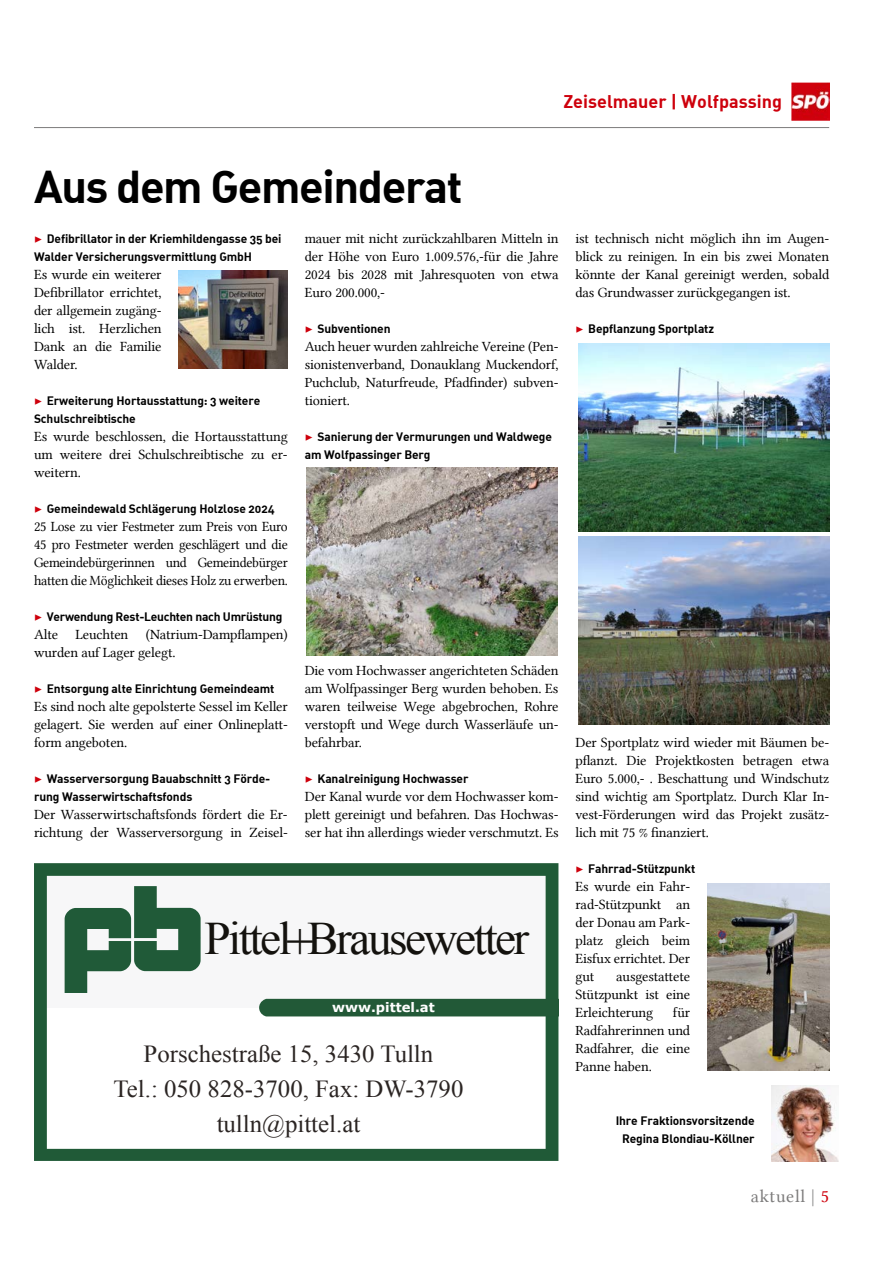
<style>
.page{position:relative;width:893px;height:1263px;background:#fff}
.page>*{position:absolute;margin:0;border:0;box-sizing:border-box;transform-origin:0 0}
.t1{font:46.5px "Times New Roman";letter-spacing:-.05em;color:#14120e}
.t2{font:45px "DIN Bold Alternate";letter-spacing:-.03em;color:#000}
.t3{font:24.45px/35px "Times New Roman";color:#2b2523;text-align:center}
.t4{font:18px "DIN Bold Alternate";color:#ce000c}
.t5{font:18px "Lin Libertine";letter-spacing:.04em;color:#7c7b7b}
.t6{font:14.25px/18px "Lin Libertine";letter-spacing:-.01em;color:#000;text-align:justify}
.t7{font:14.25px/18px "Lin Libertine";letter-spacing:-.01em;color:#000;text-align:justify;scale:.96 1}
.t8{font:700 13.05px "Verdana";color:#fff}
.t9{font:12px/18px "DIN Bold Alternate";letter-spacing:-.01em;color:#000}
.s1{font-family:"Minion Pro";font-size:13.5px;color:#ce000c}
.s2{font-size:48.9px}
.s3{color:#ce000c}
</style>
<div class="page">
<hr style="left:34px;top:127px;width:795px;height:1px;background:#7c7b7b">
<img style="left:791px;top:82px;width:39px;height:39px">
<img style="left:306px;top:468px;width:251px;height:188px">
<svg style="left:34px;top:863px;width:524px;height:298px"></svg>
<div style="left:259px;top:999px;width:299px;height:17px;background:#225937"></div>
<img style="left:578px;top:343px;width:251px;height:188px">
<img style="left:578px;top:536px;width:251px;height:189px">
<img style="left:707px;top:883px;width:122px;height:188px">
<img style="left:772px;top:1085px;width:67px;height:76px">
<img style="left:179px;top:270px;width:109px;height:99px">
<h2 class="t2" style="left:34px;top:157px;width:430px">Aus dem Gemeinderat</h2>
<p class="t4" style="left:563px;top:89px;width:220px">Zeiselmauer | Wolfpassing</p>
<p class="t9" style="left:34px;top:229px;width:249px"><span class="s1">▶</span> Defibrillator in der Kriemhildengasse 35 bei<br>Walder Versicherungsvermittlung GmbH</p>
<p class="t6" style="left:34px;top:265px;width:129px">Es wurde ein weiterer Defibrillator errichtet, der allgemein zugäng&shy;lich ist. Herzlichen Dank an die Familie Walder.</p>
<p class="t9" style="left:34px;top:391px;width:228px"><span class="s1">▶</span> Erweiterung Hortausstattung: 3 weitere<br>Schulschreibtische</p>
<p class="t6" style="left:34px;top:427px;width:255px">Es wurde beschlossen, die Hortausstattung um weitere drei Schulschreibtische zu er&shy;weitern.</p>
<p class="t9" style="left:34px;top:499px;width:242px"><span class="s1">▶</span> Gemeindewald Schlägerung Holzlose 2024</p>
<p class="t7" style="left:34px;top:517px;width:266px">25 Lose zu vier Festmeter zum Preis von Euro 45 pro Festmeter werden geschlägert und die Gemeindebürgerinnen und Gemeindebürger hatten die Möglichkeit dieses Holz zu erwerben.</p>
<p class="t9" style="left:34px;top:607px;width:250px"><span class="s1">▶</span> Verwendung Rest-Leuchten nach Umrüstung</p>
<p class="t6" style="left:34px;top:625px;width:255px">Alte Leuchten (Natrium-Dampflampen) wurden auf Lager gelegt.</p>
<p class="t9" style="left:34px;top:679px;width:242px"><span class="s1">▶</span> Entsorgung alte Einrichtung Gemeindeamt</p>
<p class="t6" style="left:34px;top:697px;width:255px">Es sind noch alte gepolsterte Sessel im Keller gelagert. Sie werden auf einer Onlineplatt&shy;form angeboten.</p>
<p class="t9" style="left:34px;top:769px;width:238px"><span class="s1">▶</span> Wasserversorgung Bauabschnitt 3 Förde&shy;rung Wasserwirtschaftsfonds</p>
<p class="t6" style="left:34px;top:805px;width:255px">Der Wasserwirtschaftsfonds fördert die Er&shy;richtung der Wasserversorgung in Zeisel-</p>
<p class="t6" style="left:305px;top:229px;width:255px">mauer mit nicht zurückzahlbaren Mitteln in der Höhe von Euro 1.009.576,-für die Jahre 2024 bis 2028 mit Jahresquoten von etwa Euro 200.000,-</p>
<p class="t9" style="left:305px;top:319px;width:87px"><span class="s1">▶</span> Subventionen</p>
<p class="t6" style="left:305px;top:337px;width:255px">Auch heuer wurden zahlreiche Vereine (Pen&shy;sionistenverband, Donauklang Muckendorf, Puchclub, Naturfreude, Pfadfinder) subven&shy;tioniert.</p>
<p class="t9" style="left:305px;top:427px;width:249px"><span class="s1">▶</span> Sanierung der Vermurungen und Waldwege am Wolfpassinger Berg</p>
<p class="t6" style="left:305px;top:661px;width:255px">Die vom Hochwasser angerichteten Schäden am Wolfpassinger Berg wurden behoben. Es waren teilweise Wege abgebrochen, Rohre verstopft und Wege durch Wasserläufe un&shy;befahrbar.</p>
<p class="t9" style="left:305px;top:769px;width:165px"><span class="s1">▶</span> Kanalreinigung Hochwasser</p>
<p class="t6" style="left:305px;top:787px;width:255px">Der Kanal wurde vor dem Hochwasser kom&shy;plett gereinigt und befahren. Das Hochwas&shy;ser hat ihn allerdings wieder verschmutzt. Es</p>
<h1 class="t1" style="left:204px;top:907px;width:326px">Pittel<span class="s2">+</span>Brausewetter</h1>
<p class="t8" style="left:332px;top:998px;width:104px">www.pittel.at</p>
<h3 class="t3" style="left:113px;top:1035px;width:351px">Porschestraße 15, 3430 Tulln<br>Tel.: 050 828-3700, Fax: DW-3790 tulln@pittel.at</h3>
<p class="t6" style="left:575px;top:229px;width:255px">ist technisch nicht möglich ihn im Augen&shy;blick zu reinigen. In ein bis zwei Monaten könnte der Kanal gereinigt werden, sobald das Grundwasser zurückgegangen ist.</p>
<p class="t9" style="left:575px;top:319px;width:140px"><span class="s1">▶</span> Bepflanzung Sportplatz</p>
<p class="t6" style="left:575px;top:733px;width:255px">Der Sportplatz wird wieder mit Bäumen be&shy;pflanzt. Die Projektkosten betragen etwa Euro 5.000,- . Beschattung und Windschutz sind wichtig am Sportplatz. Durch Klar In&shy;vest-Förderungen wird das Projekt zusätz&shy;lich mit 75 % finanziert.</p>
<p class="t9" style="left:575px;top:859px;width:121px"><span class="s1">▶</span> Fahrrad-Stützpunkt</p>
<p class="t6" style="left:575px;top:877px;width:116px">Es wurde ein Fahr&shy;rad-Stützpunkt an der Donau am Park&shy;platz gleich beim Eisfux errichtet. Der gut</p>
<p class="t6" style="left:575px;top:967px;width:116px;text-indent:41px">ausgestattete Stützpunkt ist eine Erleichterung</p>
<p class="t6" style="left:575px;top:1003px;width:116px;text-indent:97px">für Radfahrerinnen und Radfahrer, die eine Panne haben.</p>
<p class="t9" style="left:616px;top:1111px;width:140px;text-align:center">Ihre Fraktionsvorsitzende<br>Regina Blondiau-Köllner</p>
<p class="t5" style="left:751px;top:1185px;width:80px">aktuell | <span class="s3">5</span></p>
</div>
